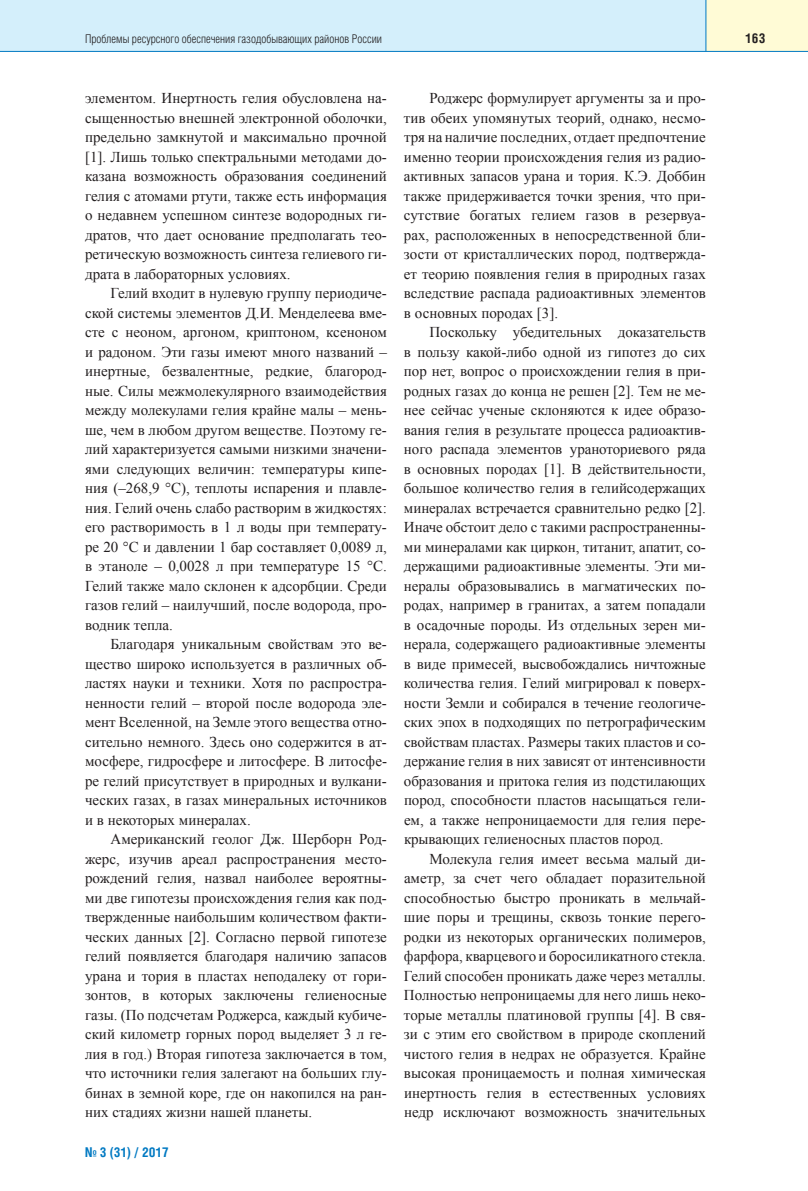
<style>
.page{position:relative;width:808px;height:1191px;background:#fff}
.page>*{position:absolute;margin:0;border:0;box-sizing:border-box;transform-origin:0 0}
.t1{font:15px/19.5px "Times New Roman";color:#231f20;text-align:justify}
.t2{font:700 13.5px "Helios Cond";color:#0079c2}
.t3{font:700 13.5px "Helios Cond";color:#231f20}
.t4{font:300 12px "Helios Cond";color:#231f20}
</style>
<div class="page">
<div style="left:0;top:0;width:706px;height:51px;background:#d4effb"></div>
<div style="left:706px;top:0;width:102px;height:51px;background:#fffbd6"></div>
<hr style="left:0;top:51px;width:808px;height:1px;background:#0079c2">
<hr style="left:705px;top:0;width:1px;height:51px;background:#0079c2">
<p class="t4" style="left:85px;top:34px;width:298px">Проблемы ресурсного обеспечения газодобывающих районов России</p>
<p class="t3" style="left:745px;top:33px;width:21px">163</p>
<p class="t1" style="left:85px;top:88px;width:303px">элементом. Инертность гелия обусловлена на&shy;сыщенностью внешней электронной оболочки, предельно замкнутой и максимально прочной [1]. Лишь только спектральными методами до&shy;казана возможность образования соединений гелия с атомами ртути, также есть информация о недавнем успешном синтезе водородных ги&shy;дратов, что дает основание предполагать тео&shy;ретическую возможность синтеза гелиевого ги&shy;драта в лабораторных условиях.</p>
<p class="t1" style="left:85px;top:283px;width:303px;text-indent:26px">Гелий входит в нулевую группу периодиче&shy;ской системы элементов Д.И. Менделеева вме&shy;сте с неоном, аргоном, криптоном, ксеноном и радоном. Эти газы имеют много названий – инертные, безвалентные, редкие, благород&shy;ные. Силы межмолекулярного взаимодействия между молекулами гелия крайне малы – мень&shy;ше, чем в любом другом веществе. Поэтому ге&shy;лий характеризуется самыми низкими значени&shy;ями следующих величин: температуры кипе&shy;ния (–268,9 °С), теплоты испарения и плавле&shy;ния. Гелий очень слабо растворим в жидкостях: его растворимость в 1 л воды при температу&shy;ре 20 °С и давлении 1 бар составляет 0,0089 л, в этаноле – 0,0028 л при температуре 15 °С.<br>Гелий также мало склонен к адсорбции. Среди газов гелий – наилучший, после водорода, про&shy;водник тепла.</p>
<p class="t1" style="left:85px;top:634px;width:303px;text-indent:26px">Благодаря уникальным свойствам это ве&shy;щество широко используется в различных об&shy;ластях науки и техники. Хотя по распростра&shy;ненности гелий – второй после водорода эле&shy;мент Вселенной, на Земле этого вещества отно&shy;сительно немного. Здесь оно содержится в ат&shy;мосфере, гидросфере и литосфере. В литосфе&shy;ре гелий присутствует в природных и вулкани&shy;ческих газах, в газах минеральных источников и в некоторых минералах.</p>
<p class="t1" style="left:85px;top:829px;width:303px;text-indent:26px">Американский геолог Дж. Шерборн Род&shy;жерс, изучив ареал распространения место&shy;рождений гелия, назвал наиболее вероятны&shy;ми две гипотезы происхождения гелия как под&shy;твержденные наибольшим количеством факти&shy;ческих данных [2]. Согласно первой гипотезе гелий появляется благодаря наличию запасов урана и тория в пластах неподалеку от гори&shy;зонтов, в которых заключены гелиеносные газы. (По подсчетам Роджерса, каждый кубиче&shy;ский километр горных пород выделяет 3 л ге&shy;лия в год.) Вторая гипотеза заключается в том, что источники гелия залегают на больших глу&shy;бинах в земной коре, где он накопился на ран&shy;них стадиях жизни нашей планеты.</p>
<p class="t2" style="left:85px;top:1147px;width:85px">№ 3 (31) / 2017</p>
<p class="t1" style="left:404px;top:88px;width:303px;text-indent:26px">Роджерс формулирует аргументы за и про&shy;тив обеих упомянутых теорий, однако, несмо&shy;тря на наличие последних, отдает предпочтение именно теории происхождения гелия из радио&shy;активных запасов урана и тория. К.Э. Доббин также придерживается точки зрения, что при&shy;сутствие богатых гелием газов в резервуа&shy;рах, расположенных в непосредственной бли&shy;зости от кристаллических пород, подтвержда&shy;ет теорию появления гелия в природных газах вследствие распада радиоактивных элементов в основных породах [3].</p>
<p class="t1" style="left:404px;top:322px;width:303px;text-indent:26px">Поскольку убедительных доказательств в пользу какой-либо одной из гипотез до сих пор нет, вопрос о происхождении гелия в при&shy;родных газах до конца не решен [2]. Тем не ме&shy;нее сейчас ученые склоняются к идее образо&shy;вания гелия в результате процесса радиоактив&shy;ного распада элементов ураноториевого ряда в основных породах [1]. В действительности, большое количество гелия в гелийсодержащих минералах встречается сравнительно редко [2].<br>Иначе обстоит дело с такими распространенны&shy;ми минералами как циркон, титанит, апатит, со&shy;держащими радиоактивные элементы. Эти ми&shy;нералы образовывались в магматических по&shy;родах, например в гранитах, а затем попадали в осадочные породы. Из отдельных зерен ми&shy;нерала, содержащего радиоактивные элементы в виде примесей, высвобождались ничтожные количества гелия. Гелий мигрировал к поверх&shy;ности Земли и собирался в течение геологиче&shy;ских эпох в подходящих по петрографическим свойствам пластах. Размеры таких пластов и со&shy;держание гелия в них зависят от интенсивности образования и притока гелия из подстилающих пород, способности пластов насыщаться гели&shy;ем, а также непроницаемости для гелия пере&shy;крывающих гелиеносных пластов пород.</p>
<p class="t1" style="left:404px;top:849px;width:303px;text-indent:26px">Молекула гелия имеет весьма малый ди&shy;аметр, за счет чего обладает поразительной способностью быстро проникать в мельчай&shy;шие поры и трещины, сквозь тонкие перего&shy;родки из некоторых органических полимеров, фарфора, кварцевого и боросиликатного стекла.<br>Гелий способен проникать даже через металлы.<br>Полностью непроницаемы для него лишь неко&shy;торые металлы платиновой группы [4]. В свя&shy;зи с этим его свойством в природе скоплений чистого гелия в недрах не образуется. Крайне высокая проницаемость и полная химическая инертность гелия в естественных условиях недр исключают возможность значительных</p>
</div>
